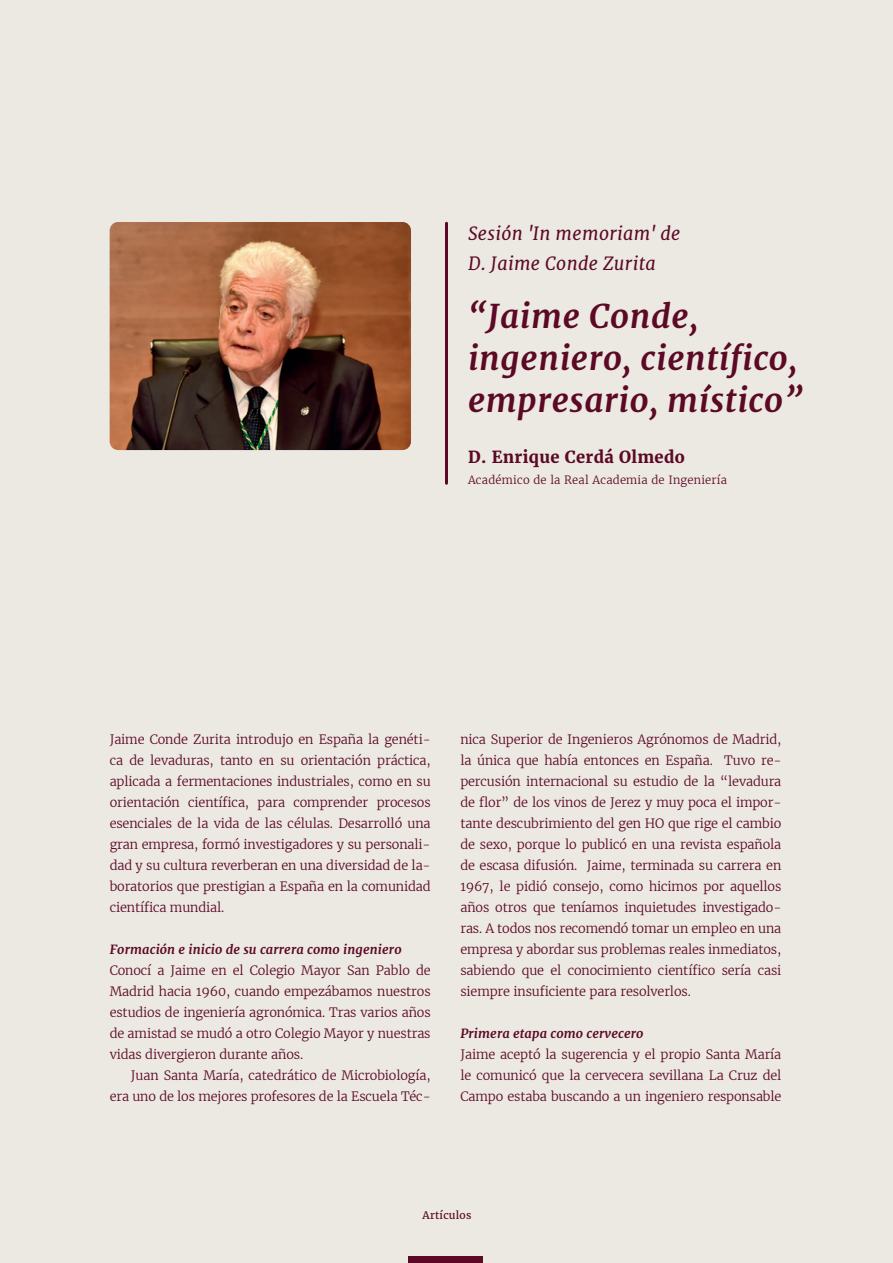
<style>
.page{position:relative;width:893px;height:1263px;background:#ece8e2}
.page>*{position:absolute;margin:0;border:0;box-sizing:border-box;transform-origin:0 0}
.t1{font:italic 700 33px/42px "Merriweather";letter-spacing:.02em;color:#5b0925}
.t2{font:italic 18px/30px "Merriweather";letter-spacing:.02em;color:#5b0925}
.t3{font:700 16.5px "Merriweather";letter-spacing:.02em;color:#5b0925}
.t4{font:300 12.75px/21px "Merriweather";letter-spacing:-.01em;color:#5b0925;text-align:justify}
.t5{font:italic 700 12.75px "Merriweather";letter-spacing:.01em;color:#5b0925}
.t6{font:300 11.25px "Merriweather";letter-spacing:.02em;color:#5b0925}
.t7{font:10.5px "Merriweather";letter-spacing:.02em;color:#5b0925}
</style>
<div class="page">
<img style="left:110px;top:222px;width:301px;height:228px">
<hr style="left:445px;top:223px;width:3px;height:260px;background:#5b0925">
<div style="left:408px;top:1257px;width:75px;height:6px;background:#5b0925"></div>
<h2 class="t2" style="left:468px;top:218px;width:214px">Sesión 'In memoriam' de<br>D. Jaime Conde Zurita</h2>
<h1 class="t1" style="left:468px;top:295px;width:336px">“Jaime Conde, ingeniero, científico, empresario, místico”</h1>
<p class="t3" style="left:468px;top:446px;width:218px">D. Enrique Cerdá Olmedo</p>
<p class="t6" style="left:468px;top:473px;width:260px">Académico de la Real Academia de Ingeniería</p>
<p class="t4" style="left:110px;top:729px;width:323px">Jaime Conde Zurita introdujo en España la genéti&shy;ca de levaduras, tanto en su orientación práctica, aplicada a fermentaciones industriales, como en su orientación científica, para comprender procesos esenciales de la vida de las células. Desarrolló una gran empresa, formó investigadores y su personali&shy;dad y su cultura reverberan en una diversidad de la&shy;boratorios que prestigian a España en la comunidad científica mundial.</p>
<p class="t5" style="left:110px;top:941px;width:293px">Formación e inicio de su carrera como ingeniero</p>
<p class="t4" style="left:110px;top:960px;width:322px">Conocí a Jaime en el Colegio Mayor San Pablo de Madrid hacia 1960, cuando empezábamos nuestros estudios de ingeniería agronómica. Tras varios años de amistad se mudó a otro Colegio Mayor y nuestras vidas divergieron durante años.</p>
<p class="t4" style="left:110px;top:1065px;width:322px;text-align:right">Juan Santa María, catedrático de Microbiología, era uno de los mejores profesores de la Escuela Téc-</p>
<p class="t4" style="left:460px;top:729px;width:323px">nica Superior de Ingenieros Agrónomos de Madrid, la única que había entonces en España. Tuvo re&shy;percusión internacional su estudio de la “levadura de flor” de los vinos de Jerez y muy poca el impor&shy;tante descubrimiento del gen HO que rige el cambio de sexo, porque lo publicó en una revista española de escasa difusión. Jaime, terminada su carrera en 1967, le pidió consejo, como hicimos por aquellos años otros que teníamos inquietudes investigado&shy;ras. A todos nos recomendó tomar un empleo en una empresa y abordar sus problemas reales inmediatos, sabiendo que el conocimiento científico sería casi siempre insuficiente para resolverlos.</p>
<p class="t5" style="left:460px;top:1025px;width:185px">Primera etapa como cervecero</p>
<p class="t4" style="left:460px;top:1044px;width:323px">Jaime aceptó la sugerencia y el propio Santa María le comunicó que la cervecera sevillana La Cruz del Campo estaba buscando a un ingeniero responsable</p>
<p class="t7" style="left:423px;top:1208px;width:50px">Artículos</p>
</div>
